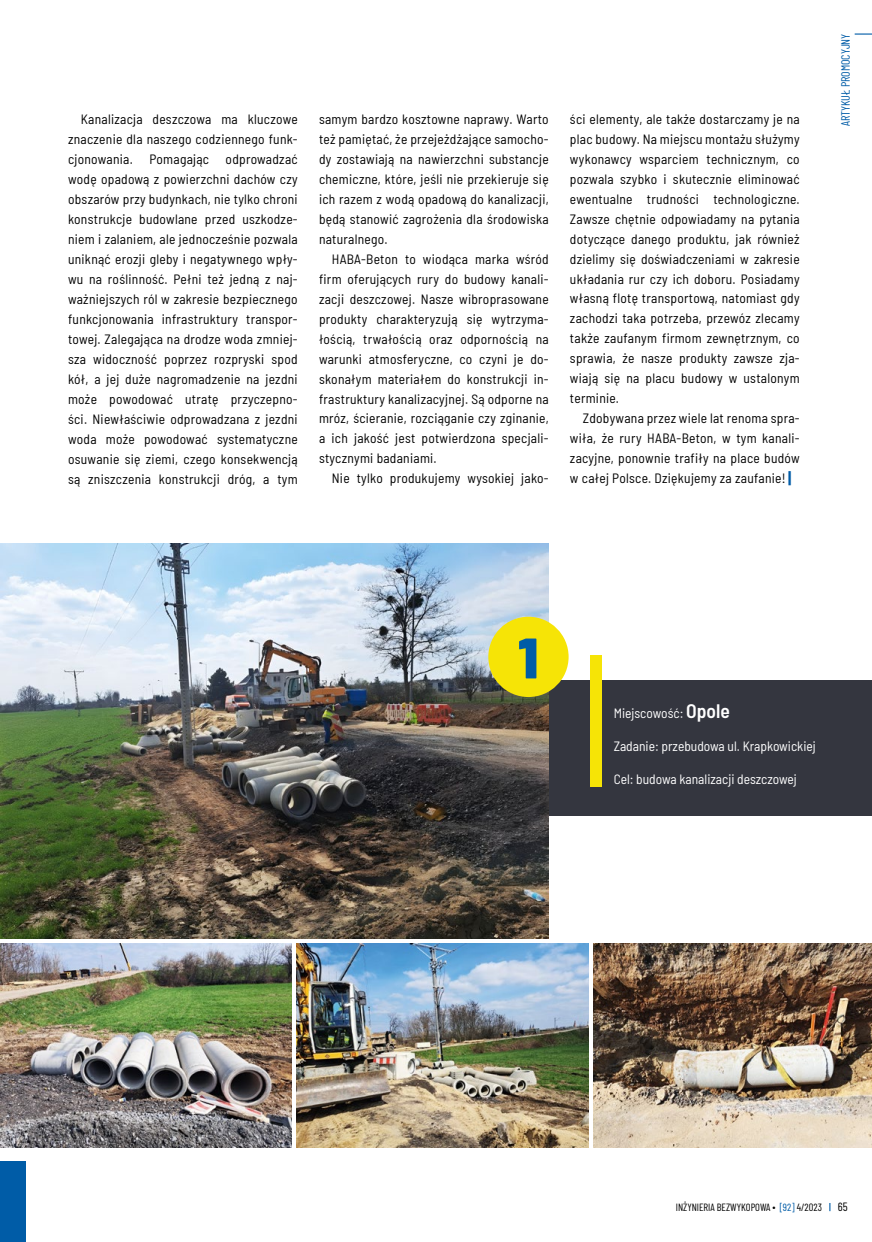
<style>
.page{position:relative;width:872px;height:1242px;background:#fff}
.page>*{position:absolute;margin:0;border:0;box-sizing:border-box;transform-origin:0 0}
.t1{font:900 57px "Barlow";color:#005ca7}
.t2{font:semi-condensed 13.5px/20px "Barlow";letter-spacing:.02em;color:#000;text-align:justify}
.t3{font:semi-condensed 13.5px "Barlow";color:#fff}
.t4{font:12px "Barlow Condensed";color:#005ca7}
.t5{font:12px "Barlow Condensed";color:#000}
.t6{font:10.5px "Barlow Condensed";color:#000}
.s1{font-weight:700;font-size:16.5px;color:#005ca7}
.s2{font-weight:600;font-size:19.5px}
.s3{color:#005ca7}
</style>
<div class="page">
<div style="left:521px;top:680px;width:351px;height:136px;background:#34363f"></div>
<div style="left:590px;top:655px;width:12px;height:132px;background:#f6e406"></div>
<div style="left:0;top:1161px;width:26px;height:81px;background:#005ca7"></div>
<svg style="left:854px;top:33px;width:18px;height:2px"></svg>
<img style="left:0;top:543px;width:549px;height:395px">
<img style="left:0;top:943px;width:292px;height:204px">
<img style="left:296px;top:943px;width:292px;height:204px">
<img style="left:593px;top:943px;width:279px;height:204px">
<div style="left:488px;top:617px;width:80px;height:80px;background:#f6e406;border-radius:50%"></div>
<p class="t2" style="left:68px;top:108px;width:231px;text-indent:13px">Kanalizacja deszczowa ma kluczowe znaczenie dla naszego codziennego funk&shy;cjonowania. Pomagając odprowadzać wodę opadową z powierzchni dachów czy obszarów przy budynkach, nie tylko chroni konstrukcje budowlane przed uszkodze&shy;niem i zalaniem, ale jednocześnie pozwala uniknąć erozji gleby i negatywnego wpły&shy;wu na roślinność. Pełni też jedną z naj&shy;ważniejszych ról w zakresie bezpiecznego funkcjonowania infrastruktury transpor&shy;towej. Zalegająca na drodze woda zmniej&shy;sza widoczność poprzez rozpryski spod kół, a jej duże nagromadzenie na jezdni może powodować utratę przyczepno&shy;ści. Niewłaściwie odprowadzana z jezdni woda może powodować systematyczne osuwanie się ziemi, czego konsekwencją są zniszczenia konstrukcji dróg, a tym</p>
<p class="t2" style="left:319px;top:108px;width:231px">samym bardzo kosztowne naprawy. Warto też pamiętać, że przejeżdżające samocho&shy;dy zostawiają na nawierzchni substancje chemiczne, które, jeśli nie przekieruje się ich razem z wodą opadową do kanalizacji, będą stanowić zagrożenia dla środowiska naturalnego.</p>
<p class="t2" style="left:319px;top:248px;width:231px;text-indent:13px">HABA-Beton to wiodąca marka wśród firm oferujących rury do budowy kanali&shy;zacji deszczowej. Nasze wibroprasowane produkty charakteryzują się wytrzyma&shy;łością, trwałością oraz odpornością na warunki atmosferyczne, co czyni je do&shy;skonałym materiałem do konstrukcji in&shy;frastruktury kanalizacyjnej. Są odporne na mróz, ścieranie, rozciąganie czy zginanie, a ich jakość jest potwierdzona specjali&shy;stycznymi badaniami.</p>
<p class="t2" style="left:332px;top:467px;width:218px">Nie tylko produkujemy wysokiej jako-</p>
<p class="t2" style="left:570px;top:108px;width:231px">ści elementy, ale także dostarczamy je na plac budowy. Na miejscu montażu służymy wykonawcy wsparciem technicznym, co pozwala szybko i skutecznie eliminować ewentualne trudności technologiczne.<br>Zawsze chętnie odpowiadamy na pytania dotyczące danego produktu, jak również dzielimy się doświadczeniami w zakresie układania rur czy ich doboru. Posiadamy własną flotę transportową, natomiast gdy zachodzi taka potrzeba, przewóz zlecamy także zaufanym firmom zewnętrznym, co sprawia, że nasze produkty zawsze zja&shy;wiają się na placu budowy w ustalonym terminie.</p>
<p class="t2" style="left:570px;top:407px;width:231px;text-indent:13px">Zdobywana przez wiele lat renoma spra&shy;wiła, że rury HABA-Beton, w tym kanali&shy;zacyjne, ponownie trafiły na place budów w całej Polsce. Dziękujemy za zaufanie! <span class="s1">|</span></p>
<p class="t4" style="left:837px;top:126px;width:94px;rotate:-90deg">ARTYKUŁ PROMOCYJNY</p>
<h1 class="t1" style="left:518px;top:615px;width:22px">1</h1>
<p class="t3" style="left:613px;top:704px;width:118px">Miejscowość: <span class="s2">Opole</span></p>
<p class="t3" style="left:613px;top:737px;width:204px">Zadanie: przebudowa ul. Krapkowickiej</p>
<p class="t3" style="left:613px;top:770px;width:185px">Cel: budowa kanalizacji deszczowej</p>
<p class="t6" style="left:676px;top:1199px;width:148px">INŻYNIERIA BEZWYKOPOWA ∙ <span class="s3">[92]</span> 4/2023</p>
<p class="t5" style="left:837px;top:1198px;width:11px">65</p>
</div>
